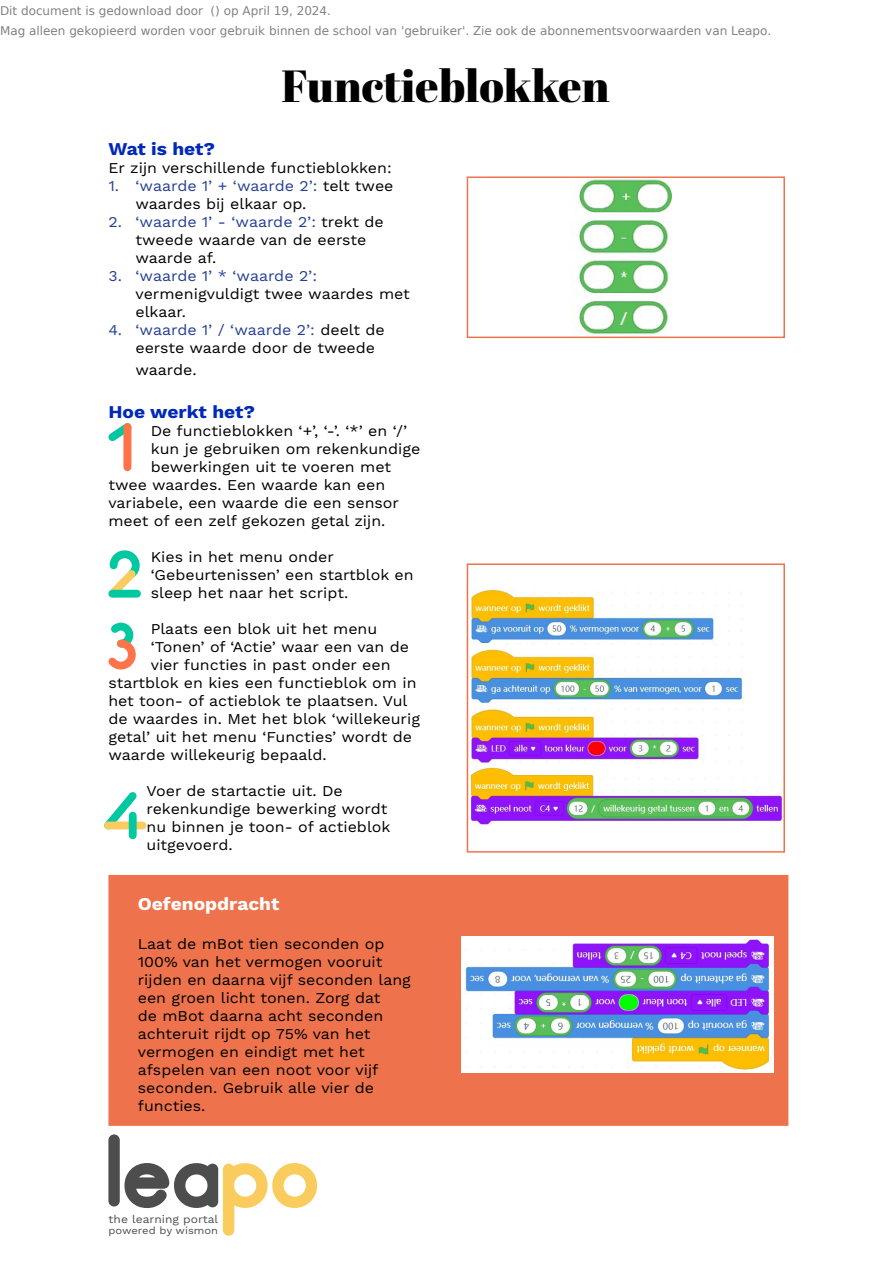
<style>
.page{position:relative;width:893px;height:1263px;background:#fff}
.page>*{position:absolute;margin:0;border:0;box-sizing:border-box;transform-origin:0 0}
.t1{font:45px "Abril Fatface";color:#000}
.t2{font:700 18px "Work Sans";color:#0028b9;scale:1.06 1}
.t3{font:700 18px "Work Sans";color:#fff;scale:1.06 1}
.t4{font:15px/18px "Work Sans";color:#000;scale:1.06 1}
.t5{font:15px "Work Sans";color:#254093;scale:1.06 1}
.t6{font:12px/20.4px "DejaVu Sans";color:rgb(0 0 0/.5)}
.t7{font:11.1px "Work Sans";color:#4d4d4d;scale:1.09 1}
.t8{font:10.2px "Work Sans";color:#4d4d4d;scale:1.09 1}
.s1{color:#254093}
</style>
<div class="page">
<div style="left:108px;top:875px;width:680px;height:251px;background:#ee734d;border:2px solid #ee734d"></div>
<img style="left:461px;top:936px;width:313px;height:137px">
<img style="left:470px;top:589px;width:312px;height:236px">
<div style="left:467px;top:563px;width:318px;height:290px;border:2px solid #ee734d"></div>
<svg style="left:108px;top:423px;width:23px;height:19px"></svg>
<div style="left:123px;top:427px;width:8px;height:40px;background:#ff7348"></div>
<svg style="left:108px;top:550px;width:33px;height:48px"></svg>
<div style="left:112px;top:590px;width:25px;height:8px;background:#00c8a0"></div>
<svg style="left:108px;top:623px;width:28px;height:46px"></svg>
<svg style="left:104px;top:792px;width:40px;height:44px"></svg>
<div style="left:108px;top:821px;width:35px;height:8px;background:#f9cc5d"></div>
<div style="left:129px;top:816px;width:8px;height:19px;background:#00c8a0"></div>
<img style="left:577px;top:179px;width:95px;height:155px">
<div style="left:467px;top:176px;width:318px;height:162px;border:2px solid #ee734d"></div>
<svg style="left:124px;top:1163px;width:193px;height:73px"></svg>
<div style="left:108px;top:1134px;width:12px;height:72px;background:#4d4d4d;border-radius:6px"></div>
<p class="t6" style="left:0;top:0;width:773px">Dit document is gedownload door () op April 19, 2024.<br>Mag alleen gekopieerd worden voor gebruik binnen de school van 'gebruiker'. Zie ook de abonnementsvoorwaarden van Leapo.</p>
<h1 class="t1" style="left:281px;top:54px;width:329px">Functieblokken</h1>
<p class="t2" style="left:108px;top:138px;width:102px">Wat is het?</p>
<p class="t4" style="left:108px;top:159px;width:269px">Er zijn verschillende functieblokken:</p>
<p class="t4" style="left:135px;top:177px;width:245px;text-indent:-27px"><span class="s1">1. ‘waarde 1’ + ‘waarde 2’:</span> telt twee waardes bij elkaar op.</p>
<p class="t4" style="left:135px;top:213px;width:236px;text-indent:-27px"><span class="s1">2. ‘waarde 1’ - ‘waarde 2’:</span> trekt de tweede waarde van de eerste waarde af.</p>
<p class="t5" style="left:108px;top:267px;width:198px">3. ‘waarde 1’ * ‘waarde 2’:</p>
<p class="t4" style="left:135px;top:285px;width:260px">vermenigvuldigt twee waardes met elkaar.</p>
<p class="t4" style="left:135px;top:321px;width:237px;text-indent:-27px"><span class="s1">4. ‘waarde 1’ / ‘waarde 2’:</span> deelt de eerste waarde door de tweede</p>
<p class="t4" style="left:135px;top:361px;width:59px">waarde.</p>
<p class="t2" style="left:108px;top:401px;width:140px">Hoe werkt het?</p>
<p class="t4" style="left:151px;top:422px;width:244px">De functieblokken ‘+’, ‘-’. ‘*’ en ‘/’</p>
<p class="t4" style="left:151px;top:440px;width:256px">kun je gebruiken om rekenkundige</p>
<p class="t4" style="left:151px;top:458px;width:228px">bewerkingen uit te voeren met</p>
<p class="t4" style="left:108px;top:476px;width:263px">twee waardes. Een waarde kan een</p>
<p class="t4" style="left:108px;top:494px;width:276px">variabele, een waarde die een sensor</p>
<p class="t4" style="left:108px;top:512px;width:263px">meet of een zelf gekozen getal zijn.</p>
<p class="t4" style="left:151px;top:548px;width:249px">Kies in het menu onder ‘Gebeurtenissen’ een startblok en sleep het naar het script.</p>
<p class="t4" style="left:151px;top:620px;width:215px">Plaats een blok uit het menu</p>
<p class="t4" style="left:151px;top:638px;width:245px">‘Tonen’ of ‘Actie’ waar een van de</p>
<p class="t4" style="left:151px;top:656px;width:228px">vier functies in past onder een</p>
<p class="t4" style="left:108px;top:674px;width:292px">startblok en kies een functieblok om in</p>
<p class="t4" style="left:108px;top:692px;width:284px">het toon- of actieblok te plaatsen. Vul</p>
<p class="t4" style="left:108px;top:710px;width:296px">de waardes in. Met het blok ‘willekeurig</p>
<p class="t4" style="left:108px;top:728px;width:288px">getal’ uit het menu ‘Functies’ wordt de</p>
<p class="t4" style="left:108px;top:746px;width:207px">waarde willekeurig bepaald.</p>
<p class="t4" style="left:146px;top:782px;width:232px">Voer de startactie uit. De rekenkundige bewerking wordt nu binnen je toon- of actieblok uitgevoerd.</p>
<p class="t3" style="left:138px;top:894px;width:135px">Oefenopdracht</p>
<p class="t4" style="left:138px;top:935px;width:259px">Laat de mBot tien seconden op<br>100% van het vermogen vooruit rijden en daarna vijf seconden lang een groen licht tonen. Zorg dat<br>de mBot daarna acht seconden achteruit rijdt op 75% van het vermogen en eindigt met het afspelen van een noot voor vijf seconden. Gebruik alle vier de functies.</p>
<p class="t7" style="left:109px;top:1213px;width:102px">the learning portal</p>
<p class="t8" style="left:108px;top:1225px;width:102px">powered by wismon</p>
</div>
